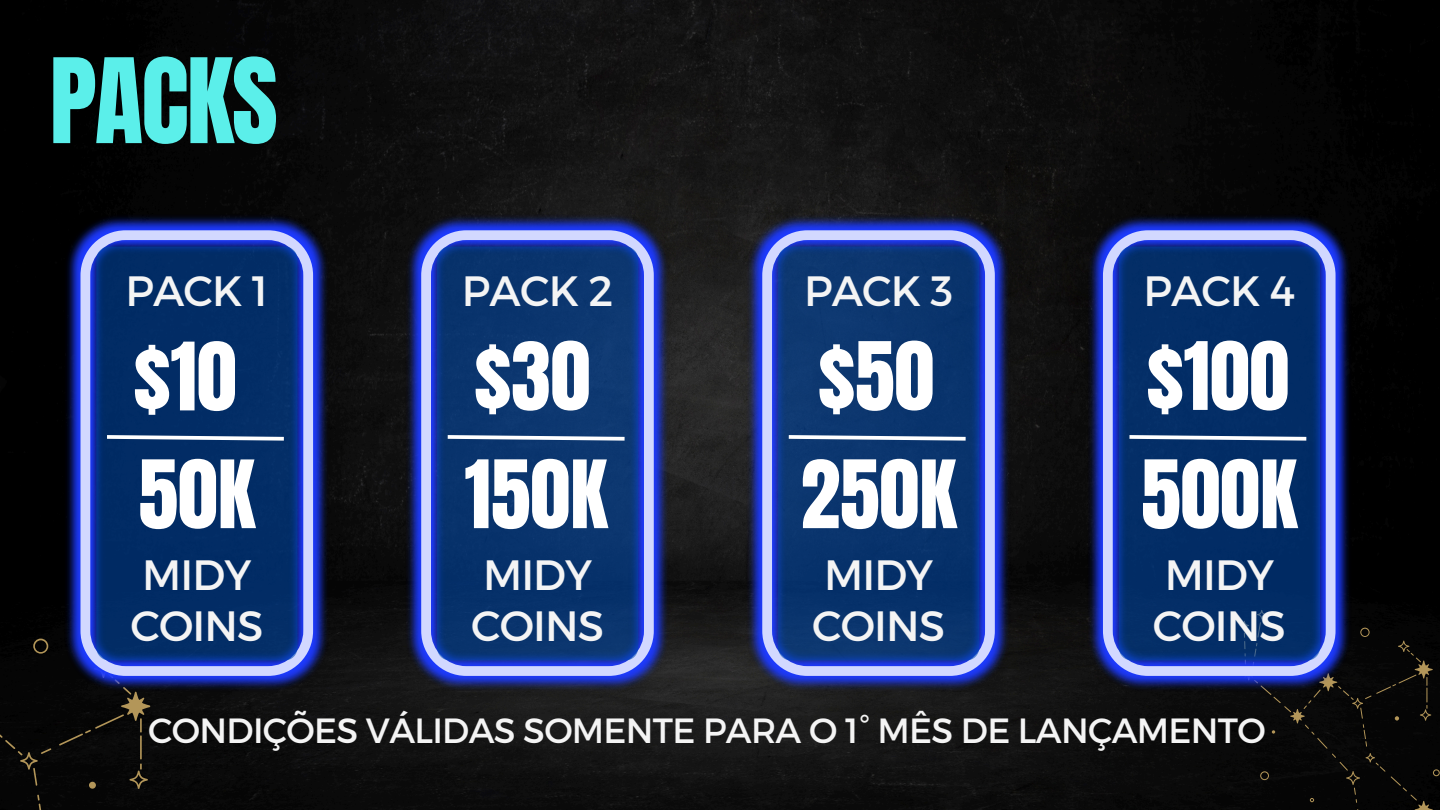
<style>
.page{position:relative;width:1440px;height:810px;background:#fff}
.page>*{position:absolute;margin:0;border:0;box-sizing:border-box;transform-origin:0 0}
.t1{font:100px "Anton";letter-spacing:-.02em;color:#5befea}
.t2{font:80px "Anton";color:#fff}
.t3{font:42.4px/50.8px "Montserrat";letter-spacing:-.02em;color:#f4f4f4}
.t4{font:35px "Montserrat";letter-spacing:-.02em;color:#f4f4f4}
</style>
<div class="page">
<img style="left:0;top:0;width:1440px;height:810px">
<div style="left:1240px;top:610px;width:200px;height:200px;background:#050505"></div>
<div style="left:0;top:610px;width:162px;height:200px;background:#050505"></div>
<img style="left:62px;top:212px;width:270px;height:483px">
<svg style="left:81px;top:230px;width:232px;height:446px;background:#8995e8"></svg>
<svg style="left:96px;top:247px;width:202px;height:413px;background:#022c68"></svg>
<svg style="left:107px;top:435px;width:177px;height:6px"></svg>
<img style="left:402px;top:212px;width:271px;height:483px">
<svg style="left:421px;top:230px;width:233px;height:446px;background:#8492e9"></svg>
<div style="left:437px;top:247px;width:201px;height:413px;background:#0a356e;border-radius:13px"></div>
<svg style="left:447px;top:435px;width:178px;height:6px"></svg>
<img style="left:743px;top:212px;width:271px;height:483px">
<svg style="left:762px;top:230px;width:233px;height:446px;background:#8492e9"></svg>
<div style="left:778px;top:247px;width:201px;height:413px;background:#0a356e;border-radius:13px"></div>
<svg style="left:788px;top:435px;width:178px;height:6px"></svg>
<img style="left:1084px;top:212px;width:271px;height:483px">
<svg style="left:1103px;top:230px;width:233px;height:446px;background:#8390e7"></svg>
<svg style="left:1119px;top:247px;width:201px;height:413px;background:#022d68"></svg>
<svg style="left:1126px;top:433px;width:184px;height:10px"></svg>
<h1 class="t1" style="left:50px;top:29px;width:230px">PACKS</h1>
<h3 class="t3" style="left:126px;top:263px;width:144px">PACK 1</h3>
<h4 class="t2" style="left:134px;top:319px;width:104px">$10</h4>
<h2 class="t2" style="left:139px;top:437px;width:118px">50K</h2>
<h4 class="t3" style="left:130px;top:547px;width:135px">MIDY<br>COINS</h4>
<h3 class="t3" style="left:462px;top:263px;width:153px">PACK 2</h3>
<h4 class="t2" style="left:474px;top:319px;width:117px">$30</h4>
<h2 class="t2" style="left:465px;top:437px;width:145px">150K</h2>
<h4 class="t3" style="left:471px;top:547px;width:135px">MIDY<br>COINS</h4>
<h3 class="t3" style="left:804px;top:263px;width:151px">PACK 3</h3>
<h4 class="t2" style="left:818px;top:319px;width:117px">$50</h4>
<h2 class="t2" style="left:801px;top:437px;width:158px">250K</h2>
<h4 class="t3" style="left:812px;top:547px;width:135px">MIDY<br>COINS</h4>
<h3 class="t3" style="left:1144px;top:263px;width:153px">PACK 4</h3>
<h4 class="t2" style="left:1147px;top:319px;width:144px">$100</h4>
<h2 class="t2" style="left:1141px;top:437px;width:158px">500K</h2>
<h4 class="t3" style="left:1153px;top:547px;width:135px">MIDY<br>COINS</h4>
<p class="t4" style="left:148px;top:707px;width:1119px">CONDIÇÕES VÁLIDAS SOMENTE PARA O 1° MÊS DE LANÇAMENTO</p>
</div>
